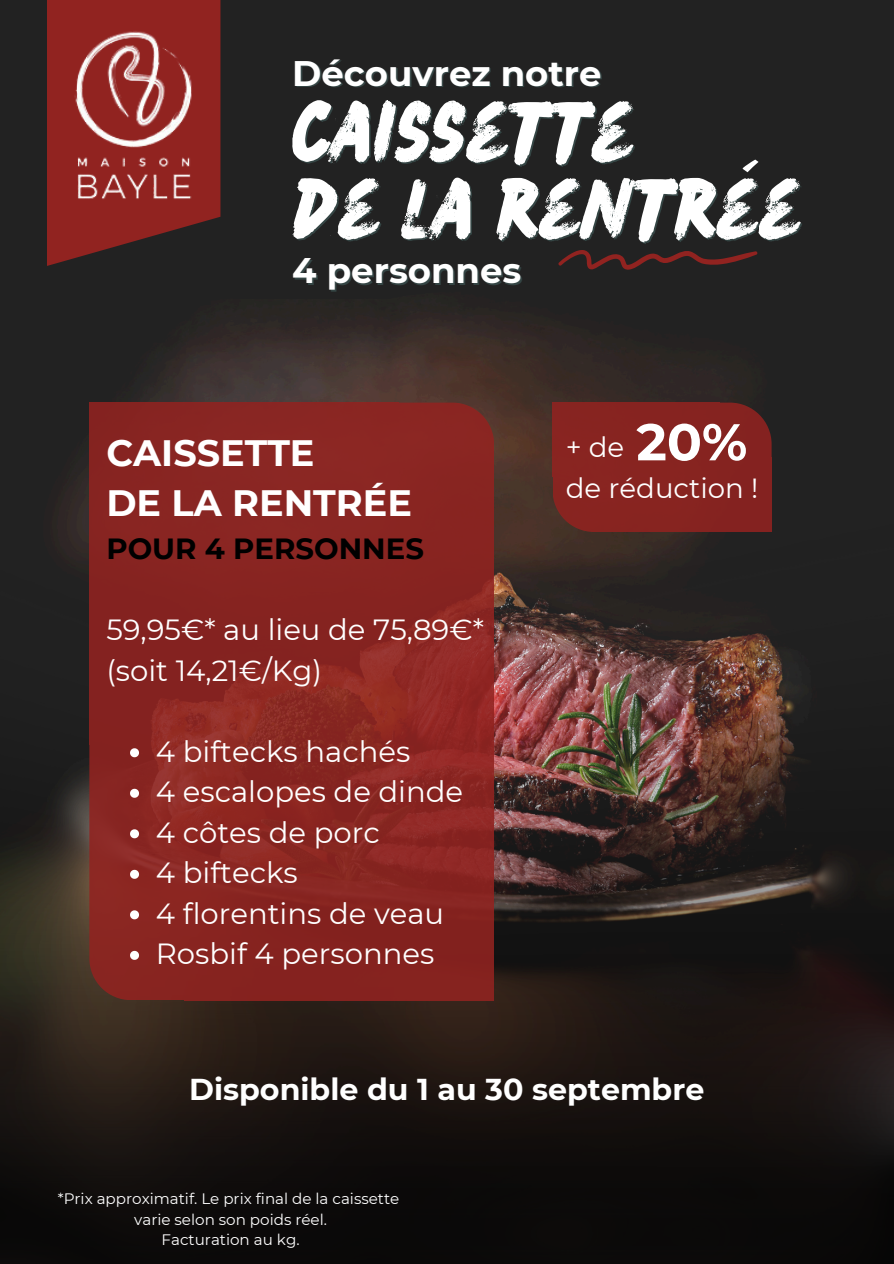
<style>
.page{position:relative;width:894px;height:1264px;background:#fff}
.page>*{position:absolute;margin:0;border:0;box-sizing:border-box;transform-origin:0 0}
.t1{font:60.45px "Salted Bay";color:#fff}
.t2{font:700 51.6px "Montserrat";color:#fff}
.t3{font:700 36.6px/50.7px "Montserrat";color:#fff}
.t4{font:700 35.55px "Montserrat";color:#fff}
.t5{font:700 35.4px "Montserrat";color:#fff}
.t6{font:700 30.15px "Montserrat";color:#fff}
.t7{font:29.1px/40.5px "Montserrat";color:#fff}
.t8{font:700 29.1px "Montserrat";color:#000}
.t9{font:27.6px/40.5px "Montserrat";color:#fff}
.t10{font:15.15px "Montserrat";color:#fff}
.s1{color:rgb(80 123 121/.4)}
</style>
<div class="page">
<img style="left:0;top:0;width:893px;height:480px">
<img style="left:0;top:480px;width:893px;height:783px">
<svg style="left:47px;top:225px;width:173px;height:41px;fill:#222"></svg>
<img style="left:24px;top:0;width:219px;height:225px">
<svg style="left:557px;top:250px;width:201px;height:20px"></svg>
<svg style="left:89px;top:402px;width:405px;height:598px;fill:#892521"></svg>
<div style="left:89px;top:402px;width:310px;height:342px;background:#882521"></div>
<div style="left:184px;top:658px;width:310px;height:342px;background:linear-gradient(to right,#8a2722,#8a2522)"></div>
<svg style="left:130px;top:748px;width:9px;height:9px"></svg>
<svg style="left:130px;top:788px;width:9px;height:9px"></svg>
<svg style="left:130px;top:829px;width:9px;height:9px"></svg>
<svg style="left:130px;top:869px;width:9px;height:9px"></svg>
<svg style="left:130px;top:910px;width:9px;height:9px"></svg>
<svg style="left:130px;top:950px;width:9px;height:9px"></svg>
<div style="left:552px;top:402px;width:219px;height:130px;background:#852420;border-radius:42px"></div>
<div style="left:552px;top:402px;width:168px;height:74px;background:#872420"></div>
<div style="left:603px;top:458px;width:168px;height:74px;background:#872420"></div>
<svg style="left:742px;top:148px;width:22px;height:26px"></svg>
<h2 class="t5" style="left:292px;top:52px;width:310px">Découvrez notre</h2>
<p class="t1" style="left:292px;top:96px;width:342px">CAISSETTE</p>
<h1 class="t1" style="left:292px;top:173px;width:510px">DE LA RENTR<span class="s1">É</span>E</h1>
<h5 class="t4" style="left:292px;top:249px;width:230px">4 personnes</h5>
<p class="t3" style="left:106px;top:427px;width:307px">CAISSETTE<br>DE LA RENTRÉE</p>
<p class="t8" style="left:106px;top:531px;width:319px">POUR 4 PERSONNES</p>
<p class="t7" style="left:106px;top:609px;width:379px">59,95€* au lieu de 75,89€* (soit 14,21€/Kg)</p>
<p class="t7" style="left:156px;top:731px;width:309px">4 biftecks hachés<br>4 escalopes de dinde<br>4 côtes de porc<br>4 biftecks<br>4 florentins de veau<br>Rosbif 4 personnes</p>
<h2 class="t2" style="left:636px;top:410px;width:112px">20%</h2>
<p class="t9" style="left:565px;top:427px;width:194px">+ de<br>de réduction !</p>
<p class="t6" style="left:189px;top:1070px;width:516px">Disponible du 1 au 30 septembre</p>
<p class="t10" style="left:58px;top:1189px;width:343px">*Prix approximatif. Le prix final de la caissette</p>
<p class="t10" style="left:134px;top:1209px;width:194px">varie selon son poids réel.</p>
<p class="t10" style="left:161px;top:1229px;width:139px">Facturation au kg.</p>
</div>
